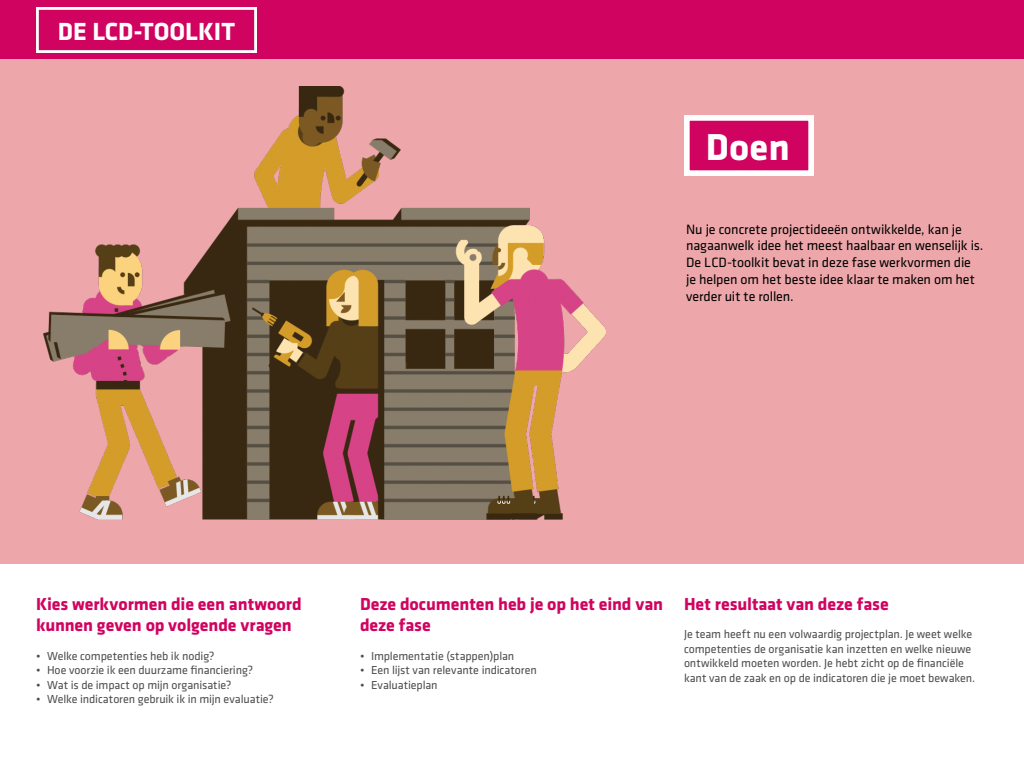
<style>
.page{position:relative;width:1024px;height:768px;background:#fff}
.page>*{position:absolute;margin:0;border:0;box-sizing:border-box;transform-origin:0 0}
.t1{font:700 38.9px "Klavika";color:#fff}
.t2{font:700 25.7px "Klavika";color:#fff}
.t3{font:700 18px/21.6px "Klavika";letter-spacing:-.005em;color:#d00360}
.t4{font:14px/16.8px "Klavika";letter-spacing:-.005em;color:#000}
.t5{font:12px/14.4px "Klavika";letter-spacing:-.01em;color:#4d4d4d}
</style>
<div class="page">
<div style="left:0;top:0;width:1024px;height:59px;background:#d00360"></div>
<div style="left:36px;top:7px;width:221px;height:46px;border:3px solid #fff"></div>
<div style="left:0;top:59px;width:1024px;height:505px;background:#eda7aa"></div>
<div style="left:687px;top:118px;width:124px;height:55px;background:#d00360"></div>
<div style="left:684px;top:115px;width:130px;height:61px;border:6px solid #fff"></div>
<img style="left:43px;top:86px;width:563px;height:434px">
<h2 class="t2" style="left:58px;top:17px;width:98px">De LCD-tool</h2>
<h2 class="t2" style="left:198px;top:17px;width:34px">kit</h2>
<h1 class="t1" style="left:706px;top:126px;width:85px">Doen</h1>
<p class="t4" style="left:686px;top:221px;width:299px">Nu je concrete projectideeën ontwikkelde, kan je nagaanwelk idee het meest haalbaar en wenselijk is.<br>De LCD-toolkit bevat in deze fase werkvormen die je helpen om het beste idee klaar te maken om het verder uit te rollen.</p>
<h3 class="t3" style="left:36px;top:593px;width:267px">Kies werkvormen die een antwoord kunnen geven op volgende vragen</h3>
<p class="t5" style="left:36px;top:649px;width:180px">• Welke competenties heb ik nodig?</p>
<p class="t5" style="left:36px;top:663px;width:219px">• Hoe voorzie ik een duurzame financiering?</p>
<p class="t5" style="left:36px;top:678px;width:197px">• Wat is de impact op mijn organisatie?</p>
<p class="t5" style="left:36px;top:692px;width:239px">• Welke indicatoren gebruik ik in mijn evaluatie?</p>
<h3 class="t3" style="left:360px;top:593px;width:305px">Deze documenten heb je op het eind van deze fase</h3>
<p class="t5" style="left:360px;top:649px;width:156px">• Implementatie (stappen)plan</p>
<p class="t5" style="left:360px;top:663px;width:178px">• Een lijst van relevante indicatoren</p>
<p class="t5" style="left:360px;top:678px;width:79px">• Evaluatieplan</p>
<h3 class="t3" style="left:684px;top:593px;width:206px">Het resultaat van deze fase</h3>
<p class="t5" style="left:684px;top:627px;width:293px">Je team heeft nu een volwaardig projectplan. Je weet welke competenties de organisatie kan inzetten en welke nieuwe ontwikkeld moeten worden. Je hebt zicht op de financiële kant van de zaak en op de indicatoren die je moet bewaken.</p>
</div>
